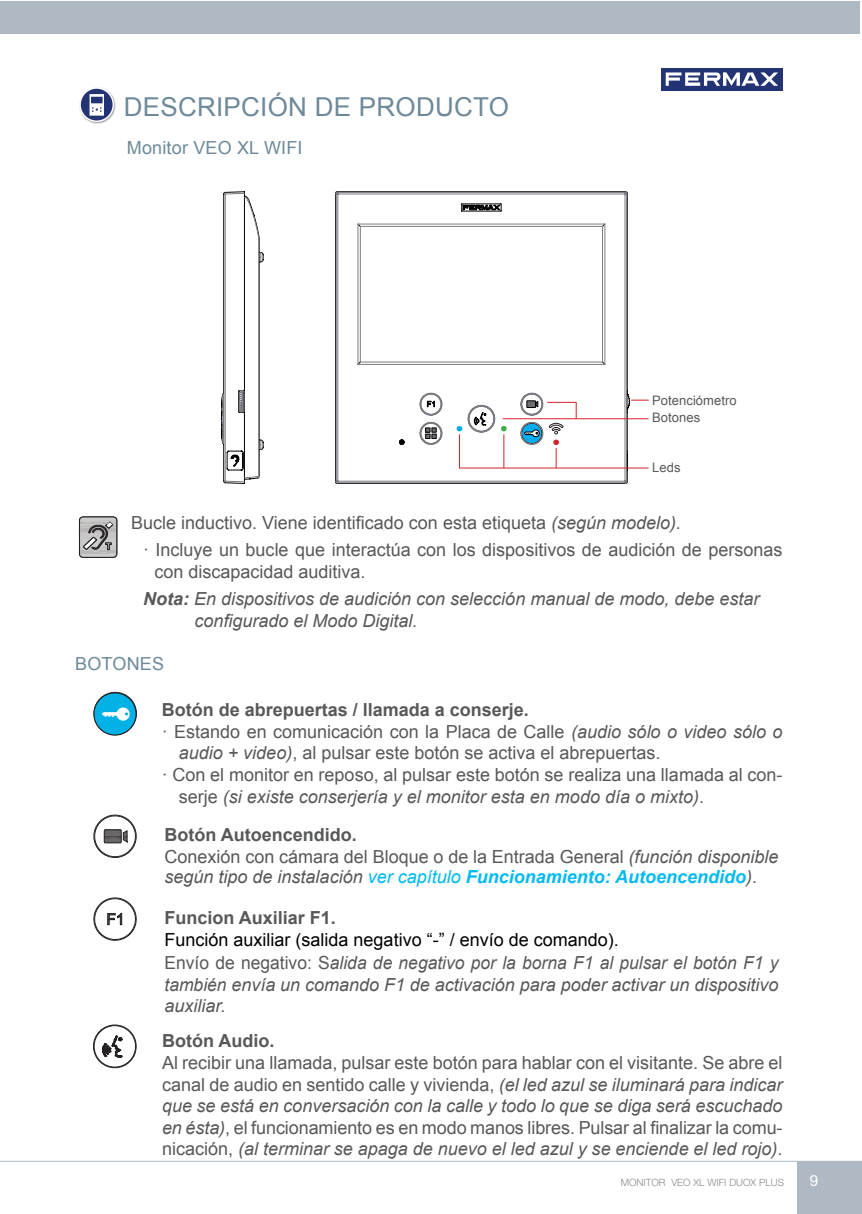
<style>
.page{position:relative;width:862px;height:1214px;background:#fff}
.page>*{position:absolute;margin:0;border:0;box-sizing:border-box;transform-origin:0 0}
.TITULO1{font:26px "Arial";letter-spacing:.01em;color:#6d899a}
.t1{font:18px/21.6px "Arial";color:#57585a}
.t2{font:italic 18px/21.6px "Arial";color:#57585a}
.t3{font:700 18px "Arial";color:#57585a}
.t4{font:18px "Arial";color:#000}
.TITULO2{font:18px "Arial";letter-spacing:.01em;color:#6d899a}
.t5{font:15.4px "Helvetica Neue";color:#fff}
.NOTAS{font:13px "Arial";letter-spacing:.005em;color:#57585a}
.t6{font:300 10px "Helvetica Neue LT Std";letter-spacing:.005em;color:#8a8a8e}
.s1{font-style:italic}
.s2{font-weight:700}
.s3{font-style:italic;color:#00baf1}
.s4{font-weight:700;font-style:italic;color:#00baf1}
.s5{font-style:normal}
</style>
<div class="page">
<div style="left:797px;top:1161px;width:65px;height:52px;background:#aeb9c4"></div>
<div style="left:661px;top:68px;width:121px;height:22px;background:#243374"></div>
<svg style="left:666px;top:72px;width:112px;height:14px"></svg>
<hr style="left:11px;top:1160px;width:851px;height:1px;background:#aeb9c4">
<div style="left:0;top:1px;width:19px;height:32px;background:#aeb9c4"></div>
<div style="left:2px;top:1px;width:858px;height:32px;background:#aeb9c4"></div>
<svg style="left:79px;top:517px;width:38px;height:41px;background:#a1a0a0"></svg>
<hr style="left:83px;top:557px;width:30px;height:1px;background:#231f20">
<svg style="left:93px;top:691px;width:44px;height:45px"></svg>
<svg style="left:93px;top:814px;width:44px;height:44px"></svg>
<svg style="left:93px;top:897px;width:44px;height:44px"></svg>
<div style="left:79px;top:87px;width:37px;height:37px;background:#231f20;opacity:.4"></div>
<svg style="left:80px;top:88px;width:33px;height:33px"></svg>
<div style="left:79px;top:87px;width:35px;height:35px;border:1px solid #fff;border-radius:50%"></div>
<svg style="left:90px;top:94px;width:14px;height:22px"></svg>
<svg style="left:93px;top:1024px;width:44px;height:45px"></svg>
<svg style="left:335px;top:191px;width:293px;height:292px"></svg>
<svg style="left:221px;top:191px;width:43px;height:292px"></svg>
<svg style="left:399px;top:393px;width:250px;height:77px"></svg>
<p class="TITULO1" style="left:124px;top:89px;width:387px">DESCRIPCIÓN DE PRODUCTO</p>
<p class="TITULO2" style="left:127px;top:135px;width:177px">Monitor VEO XL WIFI</p>
<p class="NOTAS" style="left:652px;top:392px;width:86px">Potenciómetro</p>
<p class="NOTAS" style="left:652px;top:409px;width:50px">Botones</p>
<p class="NOTAS" style="left:652px;top:458px;width:30px">Leds</p>
<p class="t1" style="left:131px;top:512px;width:551px">Bucle inductivo. Viene identificado con esta etiqueta <span class="s1">(según modelo).</span></p>
<p class="t1" style="left:154px;top:539px;width:629px;text-indent:-11px">· Incluye un bucle que interactúa con los dispositivos de audición de personas con discapacidad auditiva.</p>
<p class="t2" style="left:194px;top:588px;width:566px;text-indent:-51px"><span class="s2">Nota:</span> En dispositivos de audición con selección manual de modo, debe estar configurado el Modo Digital.</p>
<p class="TITULO2" style="left:75px;top:652px;width:90px">BOTONES</p>
<p class="t3" style="left:162px;top:697px;width:369px">Botón de abrepuertas / llamada a conserje.</p>
<p class="t1" style="left:179px;top:720px;width:605px;text-indent:-17px">· Estando en comunicación con la Placa de Calle <span class="s1">(audio sólo o video sólo o audio + video)</span>, al pulsar este botón se activa el abrepuertas.</p>
<p class="t1" style="left:179px;top:764px;width:605px;text-indent:-17px">· Con el monitor en reposo, al pulsar este botón se realiza una llamada al con&shy;serje <span class="s1">(si existe conserjería y el monitor esta en modo día o mixto)</span>.</p>
<p class="t3" style="left:164px;top:822px;width:194px">Botón Autoencendido.</p>
<p class="t1" style="left:164px;top:846px;width:615px;line-height:20px">Conexión con cámara del Bloque o de la Entrada General <span class="s1">(función disponible según tipo de instalación</span> <span class="s3">ver capítulo</span> <span class="s4">Funcionamiento: Autoencendido</span><span class="s1">)</span>.</p>
<p class="t3" style="left:164px;top:905px;width:173px">Funcion Auxiliar F1.</p>
<p class="t4" style="left:164px;top:927px;width:456px">Función auxiliar (salida negativo “-” / envío de comando).</p>
<p class="t2" style="left:164px;top:952px;width:615px;text-align:justify"><span class="s5">Envío de negativo: S</span>alida de negativo por la borna F1 al pulsar el botón F1 y también envía un comando F1 de activación para poder activar un dispositivo auxiliar.</p>
<p class="t3" style="left:162px;top:1028px;width:114px">Botón Audio.</p>
<p class="t1" style="left:162px;top:1051px;width:622px;text-align:justify">Al recibir una llamada, pulsar este botón para hablar con el visitante. Se abre el canal de audio en sentido calle y vivienda, <span class="s1">(el led azul se iluminará para indicar que se está en conversación con la calle y todo lo que se diga será escuchado en ésta)</span>, el funcionamiento es en modo manos libres. Pulsar al finalizar la comu&shy;nicación, <span class="s1">(al terminar se apaga de nuevo el led azul y se enciende el led rojo)</span>.</p>
<p class="t6" style="left:621px;top:1176px;width:165px">MONITOR VEO XL WIFI DUOX PLUS</p>
<p class="t5" style="left:810px;top:1171px;width:10px">9</p>
</div>
